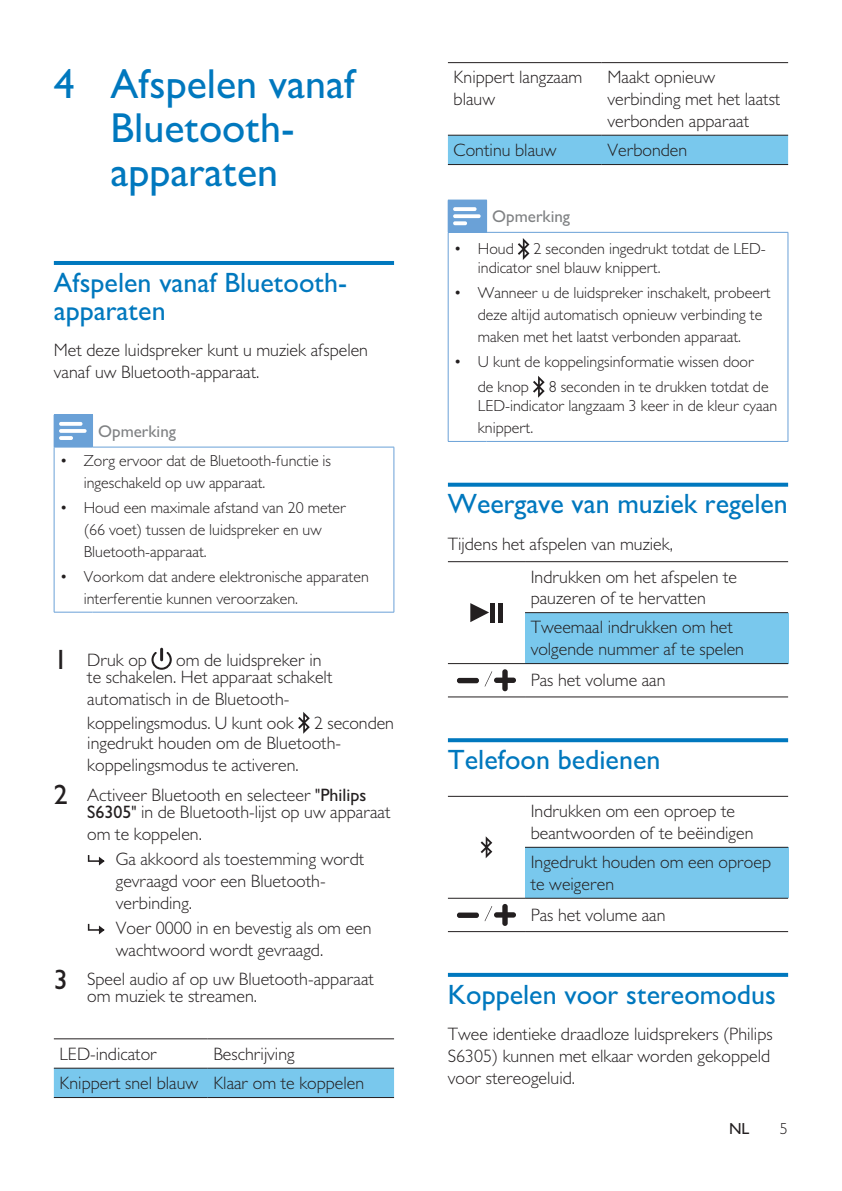
<style>
.page{position:relative;width:842px;height:1191px;background:#fff}
.page>*{position:absolute;margin:0;border:0;box-sizing:border-box;transform-origin:0 0}
.Heading_1{font:500 42px/44px "Gill Sans MT Pro";color:#0078be;text-align:center}
.Heading_2{font:500 28px/28px "Gill Sans MT Pro";color:#0078be}
.Text{font:300 18px/22px "Gill Sans MT Pro";color:#231f20}
.t1{font:500 17px "Gill Sans MT Pro";color:#808284}
.Text-2{font:300 16px/22px "Gill Sans MT Pro";color:#231f20}
.t2{font:500 16px "Gill Sans MT Pro";color:#231f20}
.s1{font-weight:500;font-size:28px}
.s2{font-weight:500}
</style>
<div class="page">
<hr style="left:54px;top:261px;width:340px;height:4px;background:#0078be">
<div style="left:54px;top:415px;width:39px;height:32px;background:#6aa1d7"></div>
<hr style="left:394px;top:447px;width:1px;height:165px;background:#6aa1d7">
<hr style="left:54px;top:414px;width:39px;height:1px;background:#6aa1d7">
<hr style="left:54px;top:447px;width:39px;height:1px;background:#6aa1d7">
<hr style="left:54px;top:447px;width:1px;height:165px;background:#6aa1d7">
<hr style="left:93px;top:447px;width:301px;height:1px;background:#6aa1d7">
<hr style="left:54px;top:612px;width:39px;height:1px;background:#6aa1d7">
<hr style="left:93px;top:612px;width:301px;height:1px;background:#6aa1d7">
<svg style="left:59px;top:422px;width:28px;height:18px"></svg>
<svg style="left:151px;top:648px;width:21px;height:22px"></svg>
<svg style="left:298px;top:712px;width:12px;height:22px"></svg>
<svg style="left:88px;top:855px;width:17px;height:10px"></svg>
<svg style="left:88px;top:924px;width:17px;height:10px"></svg>
<div style="left:54px;top:1068px;width:340px;height:29px;background:#79c8ed"></div>
<hr style="left:54px;top:1038px;width:154px;height:1px;background:#231f20">
<hr style="left:208px;top:1038px;width:186px;height:1px;background:#231f20">
<hr style="left:54px;top:1067px;width:154px;height:1px;background:#231f20">
<hr style="left:208px;top:1067px;width:186px;height:1px;background:#231f20">
<hr style="left:54px;top:1097px;width:154px;height:1px;background:#231f20">
<hr style="left:208px;top:1097px;width:186px;height:1px;background:#231f20">
<svg style="left:448px;top:483px;width:340px;height:4px"></svg>
<svg style="left:448px;top:738px;width:340px;height:4px"></svg>
<svg style="left:448px;top:973px;width:340px;height:4px"></svg>
<div style="left:448px;top:136px;width:340px;height:28px;background:#79c8ed"></div>
<hr style="left:448px;top:62px;width:154px;height:1px;background:#231f20">
<hr style="left:602px;top:62px;width:186px;height:1px;background:#231f20">
<hr style="left:448px;top:135px;width:154px;height:1px;background:#231f20">
<hr style="left:602px;top:135px;width:186px;height:1px;background:#231f20">
<hr style="left:448px;top:164px;width:154px;height:1px;background:#231f20">
<hr style="left:602px;top:164px;width:186px;height:1px;background:#231f20">
<div style="left:448px;top:200px;width:39px;height:32px;background:#6aa1d7"></div>
<hr style="left:788px;top:233px;width:1px;height:208px;background:#6aa1d7">
<hr style="left:448px;top:232px;width:39px;height:1px;background:#6aa1d7">
<hr style="left:448px;top:233px;width:1px;height:208px;background:#6aa1d7">
<hr style="left:487px;top:232px;width:301px;height:1px;background:#6aa1d7">
<hr style="left:448px;top:441px;width:39px;height:1px;background:#6aa1d7">
<hr style="left:487px;top:441px;width:301px;height:1px;background:#6aa1d7">
<svg style="left:453px;top:207px;width:28px;height:18px"></svg>
<svg style="left:518px;top:238px;width:11px;height:22px"></svg>
<svg style="left:533px;top:376px;width:12px;height:22px"></svg>
<div style="left:525px;top:612px;width:263px;height:51px;background:#79c8ed"></div>
<hr style="left:448px;top:561px;width:77px;height:1px;background:#231f20">
<hr style="left:525px;top:561px;width:263px;height:1px;background:#231f20">
<hr style="left:525px;top:612px;width:263px;height:1px;background:#231f20">
<hr style="left:448px;top:663px;width:77px;height:1px;background:#231f20">
<hr style="left:525px;top:663px;width:263px;height:1px;background:#231f20">
<hr style="left:448px;top:696px;width:77px;height:1px;background:#231f20">
<hr style="left:525px;top:696px;width:263px;height:1px;background:#231f20">
<hr style="left:491px;top:603px;width:4px;height:19px;background:#231f20">
<div style="left:498px;top:603px;width:5px;height:19px;background:#231f20"></div>
<svg style="left:470px;top:603px;width:19px;height:19px"></svg>
<div style="left:457px;top:678px;width:22px;height:5px;background:#231f20;border-radius:2px"></div>
<svg style="left:485px;top:669px;width:31px;height:22px"></svg>
<div style="left:525px;top:847px;width:263px;height:51px;background:#79c8ed"></div>
<hr style="left:448px;top:796px;width:77px;height:1px;background:#231f20">
<hr style="left:525px;top:796px;width:263px;height:1px;background:#231f20">
<hr style="left:525px;top:847px;width:263px;height:1px;background:#231f20">
<hr style="left:448px;top:898px;width:77px;height:1px;background:#231f20">
<hr style="left:525px;top:898px;width:263px;height:1px;background:#231f20">
<hr style="left:448px;top:931px;width:77px;height:1px;background:#231f20">
<hr style="left:525px;top:931px;width:263px;height:1px;background:#231f20">
<svg style="left:481px;top:836px;width:11px;height:22px"></svg>
<div style="left:457px;top:912px;width:22px;height:6px;background:#231f20;border-radius:2px"></div>
<svg style="left:485px;top:904px;width:31px;height:22px"></svg>
<p class="Heading_1" style="left:54px;top:61px;width:303px">4 Afspelen vanaf<br>Bluetooth&shy;apparaten</p>
<p class="Heading_2" style="left:54px;top:268px;width:295px">Afspelen vanaf Bluetooth&shy;apparaten</p>
<p class="Text" style="left:54px;top:339px;width:316px">Met deze luidspreker kunt u muziek afspelen vanaf uw Bluetooth-apparaat.</p>
<p class="t1" style="left:98px;top:421px;width:79px">Opmerking</p>
<p class="Text-2" style="left:84px;top:449px;width:249px;text-indent:-24px">• Zorg ervoor dat de Bluetooth-functie is ingeschakeld op uw apparaat.</p>
<p class="Text-2" style="left:84px;top:496px;width:264px;text-indent:-24px">• Houd een maximale afstand van 20 meter (66 voet) tussen de luidspreker en uw<br>Bluetooth-apparaat.</p>
<p class="Text-2" style="left:84px;top:565px;width:287px;text-indent:-24px">• Voorkom dat andere elektronische apparaten interferentie kunnen veroorzaken.</p>
<p class="Text" style="left:54px;top:648px;width:95px"><span class="s1">1</span> Druk op</p>
<p class="Text" style="left:87px;top:651px;width:247px;line-height:17px;text-indent:89px">om de luidspreker in te schakelen. Het apparaat schakelt</p>
<p class="Text" style="left:87px;top:686px;width:308px;line-height:24px">automatisch in de Bluetooth&shy;koppelingsmodus. U kunt ook 2 seconden</p>
<p class="Text" style="left:87px;top:731px;width:255px">ingedrukt houden om de Bluetooth&shy;koppelingsmodus te activeren.</p>
<p class="Text" style="left:87px;top:786px;width:305px;line-height:17px;text-indent:-33px"><span class="s1">2</span> Activeer Bluetooth en selecteer "<span class="s2">Philips<br>S6305</span>" in de Bluetooth-lijst op uw apparaat</p>
<p class="Text" style="left:87px;top:822px;width:116px">om te koppelen.</p>
<p class="Text" style="left:116px;top:847px;width:250px">Ga akkoord als toestemming wordt gevraagd voor een Bluetooth&shy;verbinding.</p>
<p class="Text" style="left:116px;top:916px;width:257px">Voer 0000 in en bevestig als om een wachtwoord wordt gevraagd.</p>
<p class="Text" style="left:87px;top:970px;width:288px;line-height:17px;text-indent:-33px"><span class="s1">3</span> Speel audio af op uw Bluetooth-apparaat om muziek te streamen.</p>
<p class="Text" style="left:60px;top:1042px;width:99px">LED-indicator</p>
<p class="Text" style="left:213px;top:1042px;width:83px">Beschrijving</p>
<p class="Text" style="left:60px;top:1071px;width:140px">Knippert snel blauw</p>
<p class="Text" style="left:213px;top:1071px;width:152px">Klaar om te koppelen</p>
<p class="Text" style="left:454px;top:66px;width:130px">Knippert langzaam blauw</p>
<p class="Text" style="left:607px;top:66px;width:175px">Maakt opnieuw verbinding met het laatst verbonden apparaat</p>
<p class="Text" style="left:454px;top:139px;width:105px">Continu blauw</p>
<p class="Text" style="left:607px;top:139px;width:81px">Verbonden</p>
<p class="t1" style="left:492px;top:206px;width:79px">Opmerking</p>
<p class="Text-2" style="left:478px;top:239px;width:289px;line-height:19px;text-indent:-24px">• Houd 2 seconden ingedrukt totdat de LED&shy;indicator snel blauw knippert.</p>
<p class="Text-2" style="left:478px;top:282px;width:294px;text-indent:-24px">• Wanneer u de luidspreker inschakelt, probeert deze altijd automatisch opnieuw verbinding te maken met het laatst verbonden apparaat.</p>
<p class="Text-2" style="left:478px;top:349px;width:292px;line-height:25px;text-indent:-24px">• U kunt de koppelingsinformatie wissen door de knop 8 seconden in te drukken totdat de</p>
<p class="Text-2" style="left:478px;top:394px;width:301px">LED-indicator langzaam 3 keer in de kleur cyaan knippert.</p>
<p class="Heading_2" style="left:448px;top:490px;width:341px">Weergave van muziek regelen</p>
<p class="Text" style="left:448px;top:533px;width:227px">Tijdens het afspelen van muziek,</p>
<p class="Text" style="left:531px;top:565px;width:208px">Indrukken om het afspelen te pauzeren of te hervatten</p>
<p class="Text" style="left:531px;top:616px;width:215px">Tweemaal indrukken om het volgende nummer af te spelen</p>
<p class="Text" style="left:531px;top:669px;width:136px">Pas het volume aan</p>
<p class="Heading_2" style="left:448px;top:745px;width:214px">Telefoon bedienen</p>
<p class="Text" style="left:531px;top:800px;width:224px">Indrukken om een oproep te beantwoorden of te beëindigen</p>
<p class="Text" style="left:531px;top:851px;width:242px">Ingedrukt houden om een oproep te weigeren</p>
<p class="Text" style="left:531px;top:903px;width:136px">Pas het volume aan</p>
<p class="Heading_2" style="left:448px;top:979px;width:329px">Koppelen voor stereomodus</p>
<p class="Text" style="left:448px;top:1023px;width:326px">Twee identieke draadloze luidsprekers (Philips<br>S6305) kunnen met elkaar worden gekoppeld voor stereogeluid.</p>
<p class="t2" style="left:729px;top:1119px;width:22px">NL</p>
<p class="Text-2" style="left:780px;top:1117px;width:9px">5</p>
</div>
